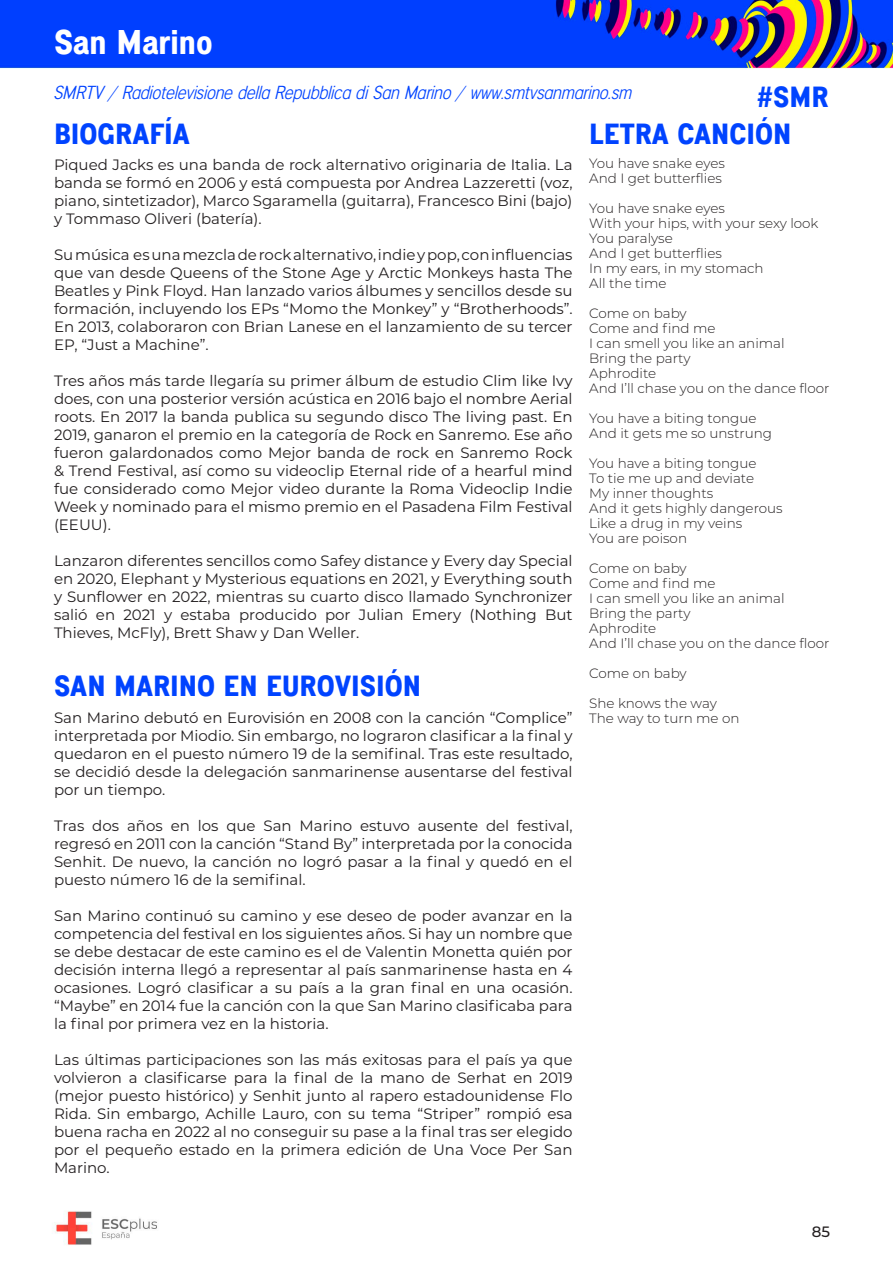
<style>
.page{position:relative;width:893px;height:1263px;background:#fff}
.page>*{position:absolute;margin:0;border:0;box-sizing:border-box;transform-origin:0 0}
.t1{font:700 30px "Penny Lane";color:#fff}
.t2{font:700 25.5px "Penny Lane";color:#0043ff}
.t3{font:italic 16.5px "Penny Lane";color:#0043ff}
.t4{font:15px/18px "Montserrat";color:#231f20;text-align:justify}
.t5{font:500 15px "Montserrat";color:#231f20}
.t6{font:300 13.5px/15px "Montserrat";color:#231f20}
</style>
<div class="page">
<img style="left:0;top:0;width:893px;height:1245px">
<h1 class="t1" style="left:54px;top:18px;width:160px">San Marino</h1>
<p class="t3" style="left:54px;top:80px;width:580px">SMRTV / Radiotelevisione della Repubblica di San Marino / www.smtvsanmarino.sm</p>
<h2 class="t2" style="left:757px;top:76px;width:73px">#SMR</h2>
<h2 class="t2" style="left:54px;top:113px;width:138px">BIOGRAFÍA</h2>
<p class="t4" style="left:54px;top:155px;width:520px">Piqued Jacks es una banda de rock alternativo originaria de Italia. La banda se formó en 2006 y está compuesta por Andrea Lazzeretti (voz, piano, sintetizador), Marco Sgaramella (guitarra), Francesco Bini (bajo) y Tommaso Oliveri (batería).</p>
<p class="t4" style="left:54px;top:245px;width:520px">Su música es una mezcla de rock alternativo, indie y pop, con influencias que van desde Queens of the Stone Age y Arctic Monkeys hasta The Beatles y Pink Floyd. Han lanzado varios álbumes y sencillos desde su formación, incluyendo los EPs “Momo the Monkey” y “Brotherhoods”.<br>En 2013, colaboraron con Brian Lanese en el lanzamiento de su tercer EP, “Just a Machine”.</p>
<p class="t4" style="left:54px;top:371px;width:520px">Tres años más tarde llegaría su primer álbum de estudio Clim like Ivy does, con una posterior versión acústica en 2016 bajo el nombre Aerial roots. En 2017 la banda publica su segundo disco The living past. En 2019, ganaron el premio en la categoría de Rock en Sanremo. Ese año fueron galardonados como Mejor banda de rock en Sanremo Rock &amp; Trend Festival, así como su videoclip Eternal ride of a hearful mind fue considerado como Mejor video durante la Roma Videoclip Indie Week y nominado para el mismo premio en el Pasadena Film Festival (EEUU).</p>
<p class="t4" style="left:54px;top:551px;width:520px">Lanzaron diferentes sencillos como Safey distance y Every day Special en 2020, Elephant y Mysterious equations en 2021, y Everything south y Sunflower en 2022, mientras su cuarto disco llamado Synchronizer salió en 2021 y estaba producido por Julian Emery (Nothing But Thieves, McFly), Brett Shaw y Dan Weller.</p>
<h2 class="t2" style="left:54px;top:666px;width:369px">SAN MARINO EN EUROVISIÓN</h2>
<p class="t4" style="left:54px;top:708px;width:520px">San Marino debutó en Eurovisión en 2008 con la canción “Complice” interpretada por Miodio. Sin embargo, no lograron clasificar a la final y quedaron en el puesto número 19 de la semifinal. Tras este resultado, se decidió desde la delegación sanmarinense ausentarse del festival por un tiempo.</p>
<p class="t4" style="left:54px;top:816px;width:520px">Tras dos años en los que San Marino estuvo ausente del festival, regresó en 2011 con la canción “Stand By” interpretada por la conocida Senhit. De nuevo, la canción no logró pasar a la final y quedó en el puesto número 16 de la semifinal.</p>
<p class="t4" style="left:54px;top:906px;width:520px">San Marino continuó su camino y ese deseo de poder avanzar en la competencia del festival en los siguientes años. Si hay un nombre que se debe destacar de este camino es el de Valentin Monetta quién por decisión interna llegó a representar al país sanmarinense hasta en 4 ocasiones. Logró clasificar a su país a la gran final en una ocasión. “Maybe” en 2014 fue la canción con la que San Marino clasificaba para la final por primera vez en la historia.</p>
<p class="t4" style="left:54px;top:1050px;width:520px">Las últimas participaciones son las más exitosas para el país ya que volvieron a clasificarse para la final de la mano de Serhat en 2019 (mejor puesto histórico) y Senhit junto al rapero estadounidense Flo Rida. Sin embargo, Achille Lauro, con su tema “Striper” rompió esa buena racha en 2022 al no conseguir su pase a la final tras ser elegido por el pequeño estado en la primera edición de Una Voce Per San Marino.</p>
<h2 class="t2" style="left:589px;top:113px;width:204px">LETRA CANCIÓN</h2>
<p class="t6" style="left:589px;top:156px;width:137px">You have snake eyes<br>And I get butterflies</p>
<p class="t6" style="left:589px;top:201px;width:231px">You have snake eyes<br>With your hips, with your sexy look<br>You paralyse<br>And I get butterflies<br>In my ears, in my stomach<br>All the time</p>
<p class="t6" style="left:589px;top:306px;width:242px">Come on baby<br>Come and find me<br>I can smell you like an animal<br>Bring the party<br>Aphrodite<br>And I’ll chase you on the dance floor</p>
<p class="t6" style="left:589px;top:411px;width:184px">You have a biting tongue<br>And it gets me so unstrung</p>
<p class="t6" style="left:589px;top:456px;width:195px">You have a biting tongue<br>To tie me up and deviate<br>My inner thoughts<br>And it gets highly dangerous<br>Like a drug in my veins<br>You are poison</p>
<p class="t6" style="left:589px;top:561px;width:242px">Come on baby<br>Come and find me<br>I can smell you like an animal<br>Bring the party<br>Aphrodite<br>And I’ll chase you on the dance floor</p>
<p class="t6" style="left:589px;top:666px;width:99px">Come on baby</p>
<p class="t6" style="left:589px;top:696px;width:152px">She knows the way<br>The way to turn me on</p>
<p class="t5" style="left:812px;top:1221px;width:20px">85</p>
</div>
